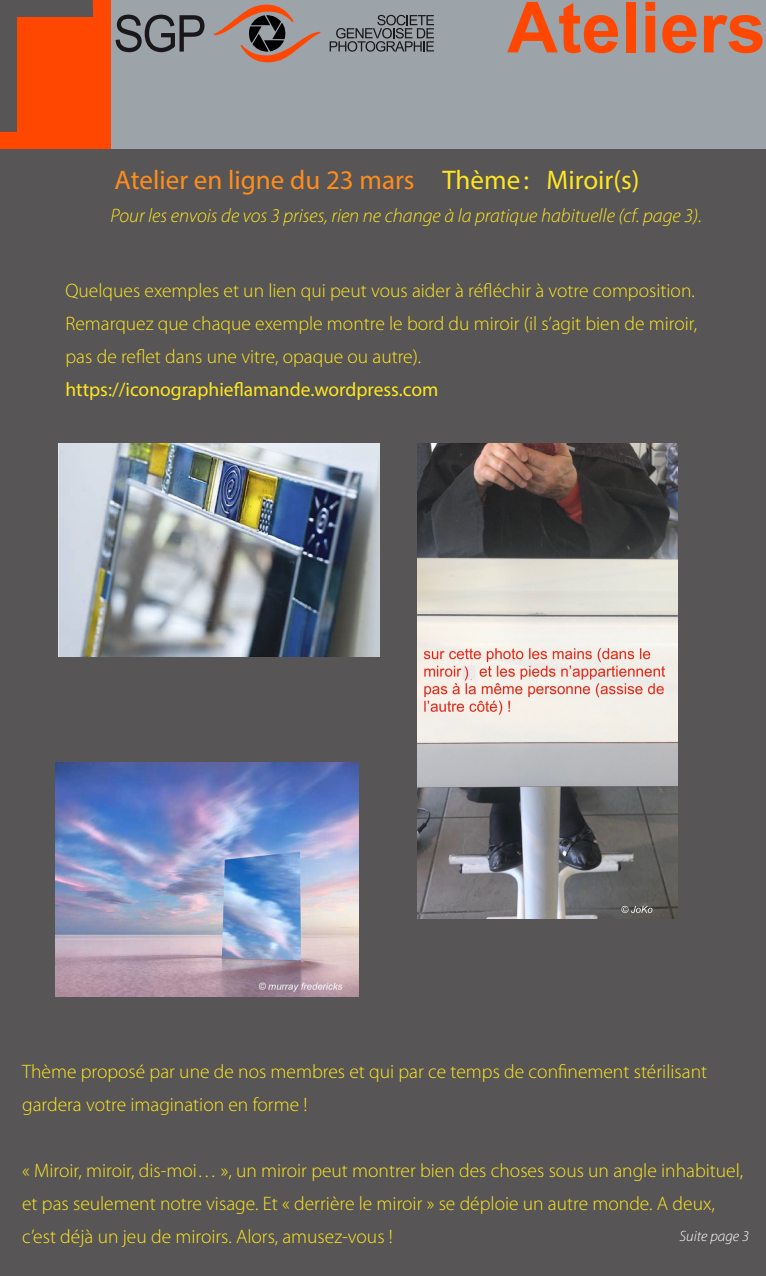
<style>
.page{position:relative;width:766px;height:1276px;background:#fff}
.page>*{position:absolute;margin:0;border:0;box-sizing:border-box;transform-origin:0 0}
.t1{font:700 70.5px "Arial";color:#ff4701}
.t2{font:27px "Myriad Pro";color:#ff8d1b}
.t3{font:300 19.5px/33px "Myriad Pro";color:#ffe620}
.t4{font:italic 300 19.5px "Myriad Pro";color:#ffe620}
.t5{font:19.5px "Myriad Pro";color:#ffe620}
.t6{font:italic 300 15px "Myriad Pro";color:#fff}
.s1{color:#ffe620}
</style>
<div class="page">
<div style="left:0;top:0;width:765px;height:1276px;background:#575556"></div>
<div style="left:0;top:0;width:765px;height:149px;background:#9ca3a9"></div>
<div style="left:0;top:0;width:111px;height:149px;background:#ff4701"></div>
<svg style="left:0;top:0;width:93px;height:132px"></svg>
<svg style="left:329px;top:15px;width:105px;height:37px"></svg>
<svg style="left:116px;top:15px;width:88px;height:37px"></svg>
<svg style="left:214px;top:4px;width:106px;height:59px"></svg>
<img style="left:417px;top:443px;width:260px;height:475px">
<img style="left:55px;top:762px;width:303px;height:234px">
<img style="left:59px;top:443px;width:320px;height:214px">
<h1 class="t1" style="left:507px;top:-22px;width:260px">Ateliers</h1>
<p class="t2" style="left:114px;top:163px;width:526px">Atelier en ligne du 23 mars <span class="s1">Thème: Miroir(s)</span></p>
<p class="t4" style="left:111px;top:205px;width:592px">Pour les envois de vos 3 prises, rien ne change à la pratique habituelle (cf. page 3).</p>
<p class="t3" style="left:65px;top:275px;width:630px">Quelques exemples et un lien qui peut vous aider à réfléchir à votre composition.</p>
<p class="t3" style="left:65px;top:308px;width:633px">Remarquez que chaque exemple montre le bord du miroir (il s’agit bien de miroir, pas de reflet dans une vitre, opaque ou autre).</p>
<p class="t5" style="left:65px;top:378px;width:374px">https://iconographieflamande.wordpress.com</p>
<p class="t3" style="left:22px;top:1055px;width:686px">Thème proposé par une de nos membres et qui par ce temps de confinement stérilisant gardera votre imagination en forme !</p>
<p class="t3" style="left:22px;top:1154px;width:722px">« Miroir, miroir, dis-moi… », un miroir peut montrer bien des choses sous un angle inhabituel, et pas seulement notre visage. Et « derrière le miroir » se déploie un autre monde. A deux, c’est déjà un jeu de miroirs. Alors, amusez-vous !</p>
<p class="t6" style="left:679px;top:1227px;width:71px">Suite page 3</p>
</div>
